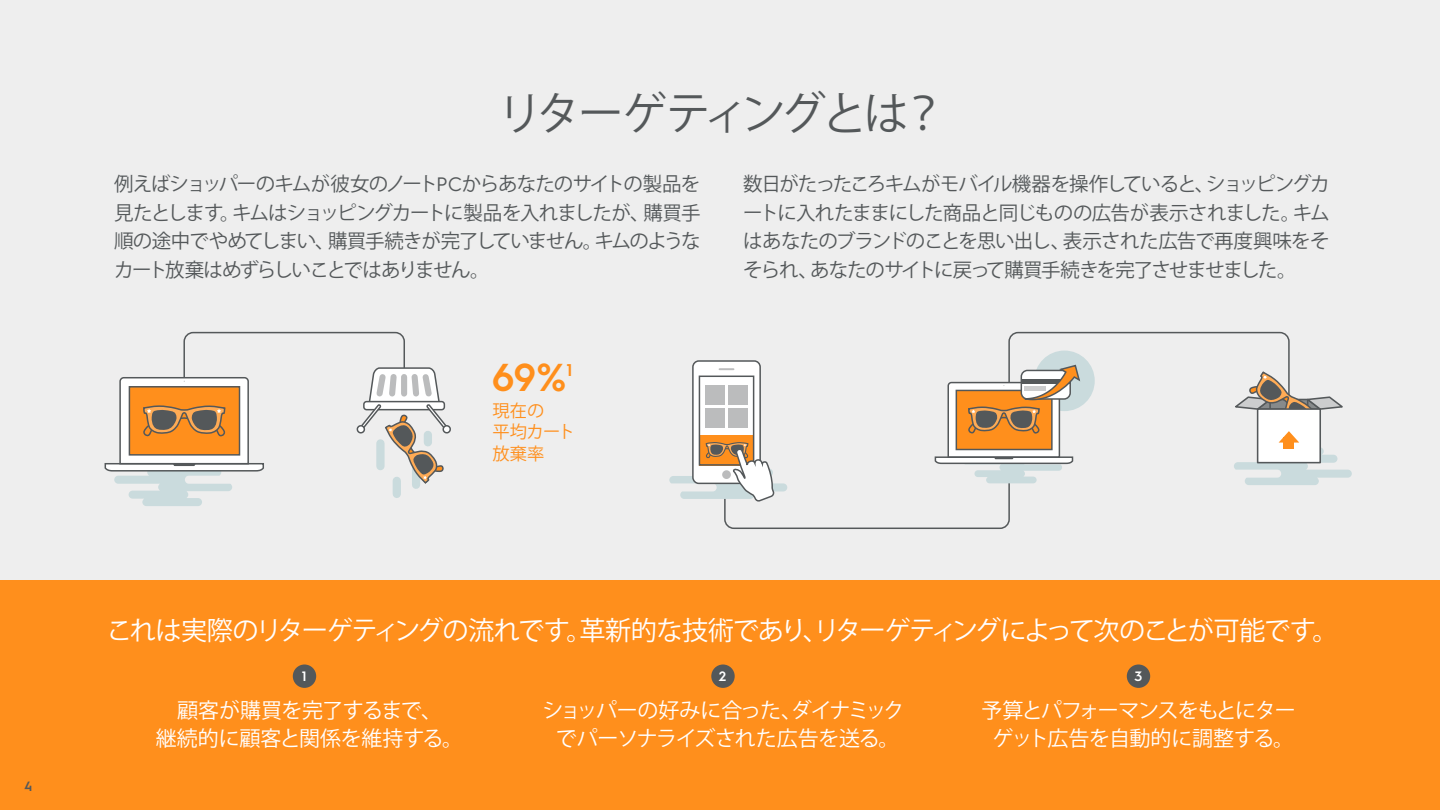
<style>
.page{position:relative;width:1440px;height:810px;background:#eee}
.page>*{position:absolute;margin:0;border:0;box-sizing:border-box;transform-origin:0 0}
.t1{font:45px "Koz Go Pr 6 N";letter-spacing:-.08em;color:#54585a}
.t2{font:600 39px "Hurme Geometric Sans 2";color:#ff8f1c}
.t3{font:26.25px "Koz Go Pr 6 N";letter-spacing:-.05em;color:#fff}
.t4{font:21px/28.5px "Koz Go Pr 6 N";letter-spacing:-.04em;color:#fff;text-align:center}
.t5{font:21px/28.5px "Koz Go Pr 6 N";letter-spacing:-.015em;color:#fff;text-align:center}
.t6{font:19.5px/28.5px "Koz Go Pr 6 N";letter-spacing:-.065em;color:#54585a;text-align:justify}
.t7{font:17.25px/21.8px "Koz Go Pr 6 N";color:#ff8f1c}
.t8{font:600 17.02px "Hurme Geometric Sans 2";color:#ff8f1c}
.t9{font:600 13.65px "Hurme Geometric Sans 2";color:#fff}
.t10{font:600 13.5px "Hurme Geometric Sans 2";color:#54585a}
.s1{font-family:"Hurme Geometric Sans 2"}
</style>
<div class="page">
<svg style="left:724px;top:331px;width:566px;height:198px"></svg>
<svg style="left:693px;top:361px;width:67px;height:122px"></svg>
<div style="left:699px;top:376px;width:55px;height:89px;background:#fff"></div>
<div style="left:706px;top:386px;width:19px;height:19px;background:#bbbcbd"></div>
<div style="left:699px;top:435px;width:54px;height:30px;background:#ff8f1c"></div>
<div style="left:728px;top:386px;width:20px;height:19px;background:#bbbcbd"></div>
<div style="left:706px;top:409px;width:19px;height:19px;background:#bbbcbd"></div>
<div style="left:728px;top:409px;width:20px;height:19px;background:#bbbcbd"></div>
<div style="left:692px;top:360px;width:69px;height:124px;border:2px solid #54585a;border-radius:6px"></div>
<div style="left:699px;top:376px;width:55px;height:90px;border:2px solid #54585a"></div>
<svg style="left:719px;top:368px;width:15px;height:2px"></svg>
<svg style="left:669px;top:441px;width:118px;height:61px"></svg>
<div style="left:1034px;top:351px;width:61px;height:60px;background:#cadbdd;border-radius:50%"></div>
<svg style="left:934px;top:364px;width:147px;height:119px"></svg>
<svg style="left:1232px;top:372px;width:120px;height:113px"></svg>
<svg style="left:104px;top:331px;width:347px;height:175px"></svg>
<div style="left:0;top:580px;width:1440px;height:230px;background:#ff8f1c"></div>
<div style="left:293px;top:664px;width:23px;height:24px;background:#54585a;border-radius:50%"></div>
<div style="left:711px;top:664px;width:24px;height:24px;background:#54585a;border-radius:50%"></div>
<div style="left:1127px;top:664px;width:23px;height:24px;background:#54585a;border-radius:50%"></div>
<p class="t10" style="left:24px;top:777px;width:10px">4</p>
<p class="t1" style="left:497px;top:88px;width:450px">リターゲティングとは？</p>
<p class="t6" style="left:114px;top:170px;width:588px">例えばショッパーのキムが彼女のノート<span class="s1">PC</span>からあなたのサイトの製品を見たとします。キムはショッピングカートに製品を入れましたが、購買手順の途中でやめてしまい、購買手続きが完了していません。キムのようなカート放棄はめずらしいことではありません。</p>
<p class="t6" style="left:743px;top:170px;width:588px">数日がたったころキムがモバイル機器を操作していると、ショッピングカートに入れたままにした商品と同じものの広告が表示されました。キムはあなたのブランドのことを思い出し、表示された広告で再度興味をそそられ、あなたのサイトに戻って購買手続きを完了させませました。</p>
<p class="t2" style="left:492px;top:350px;width:76px">69%</p>
<p class="t8" style="left:566px;top:358px;width:8px">1</p>
<p class="t7" style="left:493px;top:400px;width:53px">現在の</p>
<p class="t7" style="left:493px;top:422px;width:84px">平均カート放棄率</p>
<p class="t3" style="left:107px;top:615px;width:1234px">これは実際のリターゲティングの流れです。革新的な技術であり、リターゲティングによって次のことが可能です。</p>
<p class="t9" style="left:302px;top:667px;width:6px">1</p>
<p class="t5" style="left:156px;top:696px;width:309px">顧客が購買を完了するまで、<br>継続的に顧客と関係を維持する。</p>
<p class="t9" style="left:719px;top:667px;width:9px">2</p>
<p class="t4" style="left:543px;top:696px;width:364px">ショッパーの好みに合った、ダイナミックでパーソナライズされた広告を送る。</p>
<p class="t9" style="left:1134px;top:667px;width:9px">3</p>
<p class="t4" style="left:981px;top:696px;width:316px">予算とパフォーマンスをもとにターゲット広告を自動的に調整する。</p>
</div>
